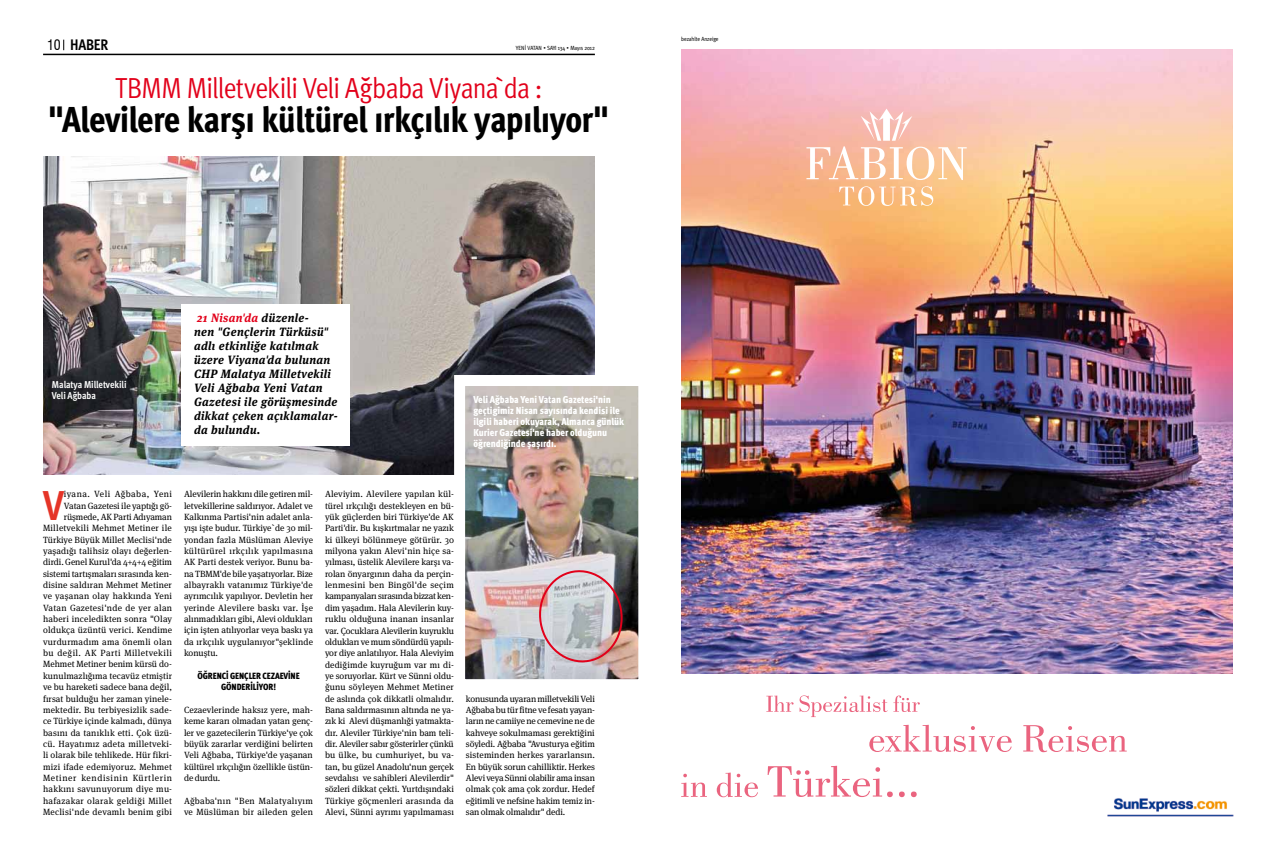
<style>
.page{position:relative;width:1276px;height:851px;background:#fff}
.page>*{position:absolute;margin:0;border:0;box-sizing:border-box;transform-origin:0 0}
.t1{font:700 41.8px "Meta Cond Pro";color:#e53427}
.t2{font:800 36px "Meta Cond Pro";letter-spacing:-.02em;color:#000}
.t3{font:29px "Meta Cond Pro";letter-spacing:-.02em;color:#e2001a}
.t4{font:700 15.3px "Meta Cond Pro";letter-spacing:-.015em;color:#000}
.t5{font:italic 700 12px/14px "Meta Serif Pro";letter-spacing:.03em;color:#000;scale:.95 1}
.t6{font:900 10px/11px "Meta Cond Pro";letter-spacing:-.005em;color:#fff}
.t7{font:700 10px/11px "Meta Cond Pro";letter-spacing:-.005em;color:#fff}
.t8{font:9px/11.3px "Meta Serif Pro";letter-spacing:.015em;color:#000;text-align:justify}
.t9{font:900 9px/11.3px "Meta Cond Pro";letter-spacing:-.005em;color:#000;text-align:center}
.t10{font:6px "Meta Cond Pro";letter-spacing:-.01em;color:#000}
.s1{font-family:"Swiss 721 BT";font-weight:400;font-stretch:condensed;font-size:14px}
.s2{color:#e2001a}
</style>
<div class="page">
<hr style="left:43px;top:54px;width:552px;height:1px;background:#000">
<img style="left:43px;top:157px;width:552px;height:317px">
<div style="left:181px;top:304px;width:169px;height:142px;background:#fff"></div>
<img style="left:448px;top:369px;width:191px;height:311px">
<img style="left:536px;top:567px;width:89px;height:97px">
<img style="left:681px;top:49px;width:552px;height:624px">
<svg style="left:839px;top:186px;width:94px;height:20px;background:#f9c999"></svg>
<svg style="left:806px;top:109px;width:160px;height:71px;background:#f8c7b4"></svg>
<svg style="left:681px;top:765px;width:235px;height:32px"></svg>
<svg style="left:869px;top:724px;width:257px;height:28px"></svg>
<svg style="left:766px;top:695px;width:154px;height:22px"></svg>
<img style="left:1107px;top:798px;width:127px;height:19px">
<h3 class="t4" style="left:47px;top:35px;width:63px"><span class="s1">10</span> HABER</h3>
<p class="t10" style="left:516px;top:44px;width:81px">Yenİ VATAN • SAYI 134 • Mayıs 2012</p>
<h3 class="t3" style="left:115px;top:70px;width:428px">TBMM Milletvekili Veli Ağbaba Viyana`da :</h3>
<h2 class="t2" style="left:49px;top:97px;width:561px">"Alevilere karşı kültürel ırkçılık yapılıyor"</h2>
<p class="t10" style="left:681px;top:36px;width:39px">bezahlte Anzeige</p>
<p class="t7" style="left:52px;top:379px;width:76px">Malatya Milletvekili<br>Veli Ağbaba</p>
<h3 class="t5" style="left:194px;top:309px;width:153px"><span class="s2">21 Nisan'da</span> düzenle-<br>nen "Gençlerin Türküsü" adlı etkinliğe katılmak üzere Viyana'da bulunan<br>CHP Malatya Milletvekili<br>Veli Ağbaba Yeni Vatan<br>Gazetesi ile görüşmesinde dikkat çeken açıklamalar&shy;da bulundu.</h3>
<p class="t6" style="left:473px;top:394px;width:152px">Veli Ağbaba Yeni Vatan Gazetesi'nin geçtigimiz Nisan sayısında kendisi ile ilgili haberi okuyarak, Almanca günlük Kurier Gazetesi'ne haber olduğunu öğrendiğinde şaşırdı.</p>
<p class="t8" style="left:43px;top:488px;width:131px;text-align:right">iyana. Veli Ağbaba, Yeni<br>Vatan Gazetesi ile yaptığı gö&shy;rüşmede, AK Parti Adıyaman<br>Milletvekili Mehmet Metiner ile<br>Türkiye Büyük Millet Meclisi'nde yaşadığı talihsiz olayı değerlen&shy;dirdi. Genel Kurul'da 4+4+4 eğitim sistemi tartışmaları sırasında ken&shy;disine saldıran Mehmet Metiner ve yaşanan olay hakkında Yeni<br>Vatan Gazetesi'nde de yer alan haberi inceledikten sonra "Olay oldukça üzüntü verici. Kendime vurdurmadım ama önemli olan bu değil. AK Parti Milletvekili<br>Mehmet Metiner benim kürsü do&shy;kunulmazlığıma tecavüz etmiştir ve bu hareketi sadece bana değil, fırsat bulduğu her zaman yinele&shy;mektedir. Bu terbiyesizlik sade&shy;ce Türkiye içinde kalmadı, dünya basını da tanıklık etti. Çok üzü&shy;cü. Hayatımız adeta milletveki&shy;li olarak bile tehlikede. Hür fikri&shy;mizi ifade edemiyoruz. Mehmet<br>Metiner kendisinin Kürtlerin hakkını savunuyorum diye mu&shy;hafazakar olarak geldiği Millet<br>Meclisi'nde devamlı benim gibi</p>
<p class="t8" style="left:184px;top:488px;width:130px">Alevilerin hakkını dile getiren mil&shy;letvekillerine saldırıyor. Adalet ve Kalkınma Partisi'nin adalet anla&shy;yışı işte budur. Türkiye`de 30 mil&shy;yondan fazla Müslüman Aleviye kültürürel ırkçılık yapılmasına AK Parti destek veriyor. Bunu ba&shy;na TBMM'de bile yaşatıyorlar. Bize albayraklı vatanımız Türkiye'de ayrımcılık yapılıyor. Devletin her yerinde Alevilere baskı var. İşe alınmadıkları gibi, Alevi oldukları için işten atılıyorlar veya baskı ya da ırkçılık uygulanıyor"şeklinde konuştu.</p>
<h1 class="t1" style="left:43px;top:478px;width:22px">V</h1>
<p class="t9" style="left:197px;top:670px;width:104px">Öğrenci gençler Cezaevine gönderiliyor!</p>
<p class="t8" style="left:184px;top:703px;width:130px">Cezaevlerinde haksız yere, mah&shy;keme kararı olmadan yatan genç&shy;ler ve gazetecilerin Türkiye'ye çok büyük zararlar verdiğini belirten Veli Ağbaba, Türkiye'de yaşanan kültürel ırkçılığın özellikle üstün&shy;de durdu.</p>
<p class="t8" style="left:184px;top:794px;width:130px">Ağbaba'nın "Ben Malatyalıyım ve Müslüman bir aileden gelen</p>
<p class="t8" style="left:325px;top:488px;width:130px">Aleviyim. Alevilere yapılan kül&shy;türel ırkçılığı destekleyen en bü&shy;yük güçlerden biri Türkiye'de AK Parti'dir. Bu kışkırtmalar ne yazık ki ülkeyi bölünmeye götürür. 30 milyona yakın Alevi'nin hiçe sa&shy;yılması, üstelik Alevilere karşı va&shy;rolan önyargının daha da perçin&shy;lenmesini ben Bingöl'de seçim kampanyaları sırasında bizzat ken&shy;dim yaşadım. Hala Alevilerin kuy&shy;ruklu olduğuna inanan insanlar var. Çocuklara Alevilerin kuyruklu oldukları ve mum söndürdü yapılı&shy;yor diye anlatılıyor. Hala Aleviyim dediğimde kuyruğum var mı di&shy;ye soruyorlar. Kürt ve Sünni oldu&shy;ğunu söyleyen Mehmet Metiner de aslında çok dikkatli olmalıdır.<br>Bana saldırmasının altında ne ya&shy;zık ki Alevi düşmanlıği yatmakta&shy;dır. Aleviler Türkiye'nin bam teli&shy;dir. Aleviler sabır gösterirler çünkü bu ülke, bu cumhuriyet, bu va&shy;tan, bu güzel Anadolu'nun gerçek sevdalısı ve sahibleri Alevilerdir" sözleri dikkat çekti. Yurtdışındaki Türkiye göçmenleri arasında da Alevi, Sünni ayrımı yapılmaması</p>
<p class="t8" style="left:466px;top:692px;width:130px">konusunda uyaran milletvekili Veli Ağbaba bu tür fitne ve fesatı yayan&shy;ların ne camiiye ne cemevine ne de kahveye sokulmaması gerektiğini söyledi. Ağbaba "Avusturya eğitim sisteminden herkes yararlansın.<br>En büyük sorun cahilliktir. Herkes Alevi veya Sünni olabilir ama insan olmak çok ama çok zordur. Hedef eğitimli ve nefsine hakim temiz in&shy;san olmak olmalıdır" dedi.</p>
</div>
